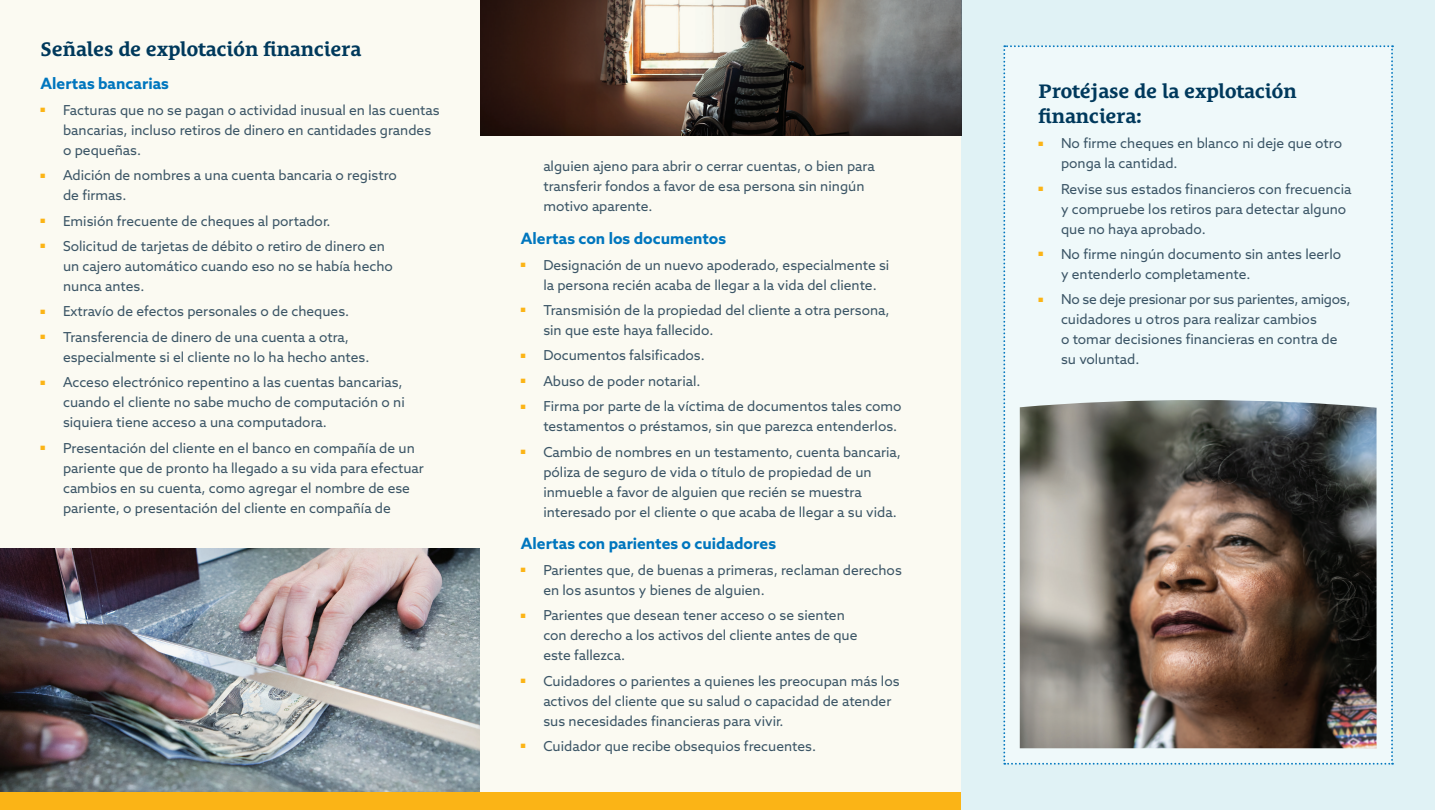
<style>
.page{position:relative;width:1435px;height:810px;background:#fff}
.page>*{position:absolute;margin:0;border:0;box-sizing:border-box;transform-origin:0 0}
.new_subhead{font:700 20px/25px "Le Monde Courrier Std";color:#00395c}
.tertiary{font:700 15.62px "Azo Sans";color:#0076be}
.t1{font:13.75px/20px "Azo Sans";color:#3b5566}
</style>
<div class="page">
<div style="left:941px;top:0;width:493px;height:810px;background:#e0f2f5"></div>
<img style="left:0;top:548px;width:480px;height:245px">
<div style="left:0;top:0;width:480px;height:548px;background:#fbfaf2"></div>
<div style="left:480px;top:0;width:480px;height:793px;background:#fbfaf2"></div>
<div style="left:0;top:793px;width:960px;height:17px;background:#fbb416"></div>
<div style="left:1003px;top:45px;width:389px;height:720px;background:#eff9fa"></div>
<img style="left:480px;top:0;width:481px;height:136px">
<img style="left:1019px;top:400px;width:357px;height:348px">
<p class="new_subhead" style="left:41px;top:37px;width:322px">Señales de explotación financiera</p>
<p class="tertiary" style="left:41px;top:73px;width:130px">Alertas bancarias</p>
<p class="t1" style="left:63px;top:100px;width:378px;text-indent:-22px"><sup>■</sup> Facturas que no se pagan o actividad inusual en las cuentas bancarias, incluso retiros de dinero en cantidades grandes o pequeñas.</p>
<p class="t1" style="left:63px;top:165px;width:335px;text-indent:-22px"><sup>■</sup> Adición de nombres a una cuenta bancaria o registro de firmas.</p>
<p class="t1" style="left:41px;top:210px;width:291px"><sup>■</sup> Emisión frecuente de cheques al portador.</p>
<p class="t1" style="left:63px;top:236px;width:331px;text-indent:-22px"><sup>■</sup> Solicitud de tarjetas de débito o retiro de dinero en un cajero automático cuando eso no se había hecho nunca antes.</p>
<p class="t1" style="left:41px;top:301px;width:310px"><sup>■</sup> Extravío de efectos personales o de cheques.</p>
<p class="t1" style="left:63px;top:327px;width:308px;text-indent:-22px"><sup>■</sup> Transferencia de dinero de una cuenta a otra, especialmente si el cliente no lo ha hecho antes.</p>
<p class="t1" style="left:63px;top:372px;width:343px;text-indent:-22px"><sup>■</sup> Acceso electrónico repentino a las cuentas bancarias, cuando el cliente no sabe mucho de computación o ni siquiera tiene acceso a una computadora.</p>
<p class="t1" style="left:63px;top:437px;width:362px;text-indent:-22px"><sup>■</sup> Presentación del cliente en el banco en compañía de un pariente que de pronto ha llegado a su vida para efectuar cambios en su cuenta, como agregar el nombre de ese pariente, o presentación del cliente en compañía de</p>
<p class="t1" style="left:543px;top:156px;width:333px">alguien ajeno para abrir o cerrar cuentas, o bien para transferir fondos a favor de esa persona sin ningún motivo aparente.</p>
<p class="tertiary" style="left:520px;top:228px;width:207px">Alertas con los documentos</p>
<p class="t1" style="left:543px;top:254px;width:347px;text-indent:-22px"><sup>■</sup> Designación de un nuevo apoderado, especialmente si la persona recién acaba de llegar a la vida del cliente.</p>
<p class="t1" style="left:543px;top:300px;width:348px;text-indent:-22px"><sup>■</sup> Transmisión de la propiedad del cliente a otra persona, sin que este haya fallecido.</p>
<p class="t1" style="left:520px;top:345px;width:185px"><sup>■</sup> Documentos falsificados.</p>
<p class="t1" style="left:520px;top:371px;width:181px"><sup>■</sup> Abuso de poder notarial.</p>
<p class="t1" style="left:543px;top:396px;width:360px;text-indent:-22px"><sup>■</sup> Firma por parte de la víctima de documentos tales como testamentos o préstamos, sin que parezca entenderlos.</p>
<p class="t1" style="left:543px;top:441px;width:359px;text-indent:-22px"><sup>■</sup> Cambio de nombres en un testamento, cuenta bancaria, póliza de seguro de vida o título de propiedad de un inmueble a favor de alguien que recién se muestra interesado por el cliente o que acaba de llegar a su vida.</p>
<p class="tertiary" style="left:520px;top:533px;width:257px">Alertas con parientes o cuidadores</p>
<p class="t1" style="left:543px;top:560px;width:360px;text-indent:-22px"><sup>■</sup> Parientes que, de buenas a primeras, reclaman derechos en los asuntos y bienes de alguien.</p>
<p class="t1" style="left:543px;top:605px;width:315px;text-indent:-22px"><sup>■</sup> Parientes que desean tener acceso o se sienten con derecho a los activos del cliente antes de que este fallezca.</p>
<p class="t1" style="left:543px;top:671px;width:358px;text-indent:-22px"><sup>■</sup> Cuidadores o parientes a quienes les preocupan más los activos del cliente que su salud o capacidad de atender sus necesidades financieras para vivir.</p>
<p class="t1" style="left:520px;top:736px;width:297px"><sup>■</sup> Cuidador que recibe obsequios frecuentes.</p>
<p class="new_subhead" style="left:1038px;top:78px;width:259px">Protéjase de la explotación financiera:</p>
<p class="t1" style="left:1060px;top:133px;width:282px;text-indent:-22px"><sup>■</sup> No firme cheques en blanco ni deje que otro ponga la cantidad.</p>
<p class="t1" style="left:1060px;top:178px;width:292px;text-indent:-22px"><sup>■</sup> Revise sus estados financieros con frecuencia y compruebe los retiros para detectar alguno que no haya aprobado.</p>
<p class="t1" style="left:1060px;top:244px;width:281px;text-indent:-22px"><sup>■</sup> No firme ningún documento sin antes leerlo y entenderlo completamente.</p>
<p class="t1" style="left:1060px;top:289px;width:291px;text-indent:-22px"><sup>■</sup> No se deje presionar por sus parientes, amigos, cuidadores u otros para realizar cambios<br>o tomar decisiones financieras en contra de su voluntad.</p>
</div>
